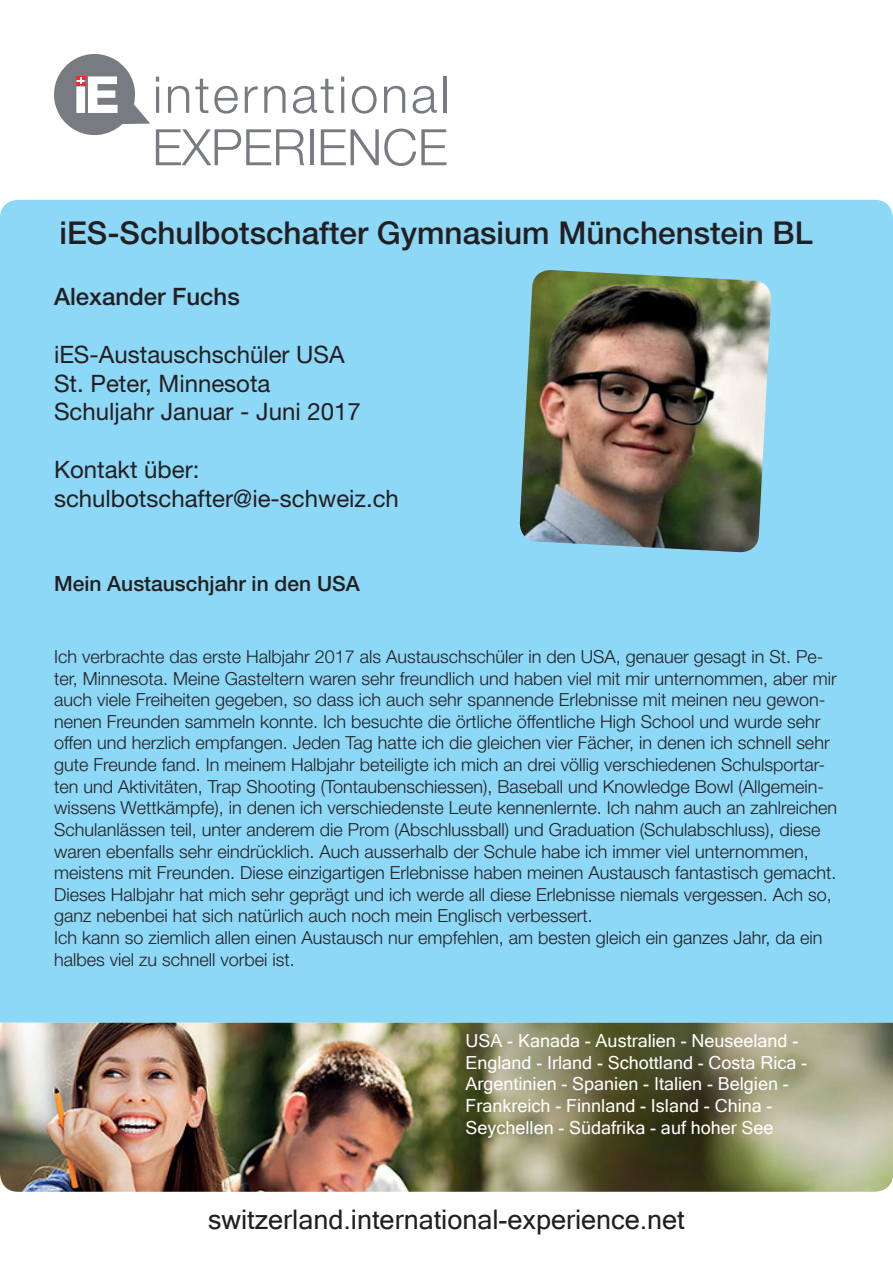
<style>
.page{position:relative;width:893px;height:1263px;background:#fff}
.page>*{position:absolute;margin:0;border:0;box-sizing:border-box;transform-origin:0 0}
.t1{font:500 31.5px "Helvetica Neue LT Std";color:#231f20}
.t2{font:27px "Microsoft Sans Serif";color:#231f20}
.t3{font:24px/28.8px "Helvetica Neue LT Std";color:#231f20}
.t4{font:500 24px "Helvetica Neue LT Std";color:#231f20}
.t5{font:500 21px "Helvetica Neue LT Std";color:#231f20}
.t6{font:300 18px/21.6px "Helvetica Neue LT Std";color:#231f20}
.t7{font:18px/21.6px "Microsoft Sans Serif";color:#fff}
</style>
<div class="page">
<div style="left:0;top:200px;width:893px;height:823px;background:#8dd7f7"></div>
<hr style="left:156px;top:87px;width:3px;height:26px;background:#787c82">
<svg style="left:156px;top:77px;width:3px;height:5px"></svg>
<svg style="left:168px;top:86px;width:21px;height:27px"></svg>
<svg style="left:195px;top:79px;width:13px;height:34px"></svg>
<svg style="left:214px;top:86px;width:24px;height:28px"></svg>
<svg style="left:245px;top:86px;width:13px;height:27px"></svg>
<svg style="left:264px;top:86px;width:22px;height:27px"></svg>
<svg style="left:293px;top:79px;width:41px;height:35px"></svg>
<hr style="left:341px;top:87px;width:3px;height:26px;background:#787c82">
<svg style="left:341px;top:77px;width:3px;height:5px"></svg>
<svg style="left:352px;top:86px;width:25px;height:28px"></svg>
<svg style="left:384px;top:86px;width:21px;height:27px"></svg>
<svg style="left:413px;top:86px;width:24px;height:28px"></svg>
<hr style="left:443px;top:77px;width:3px;height:36px;background:#787c82">
<svg style="left:156px;top:129px;width:148px;height:36px"></svg>
<hr style="left:310px;top:129px;width:3px;height:36px;background:#787c82">
<svg style="left:321px;top:129px;width:125px;height:37px"></svg>
<svg style="left:54px;top:54px;width:96px;height:82px"></svg>
<img style="left:0;top:1023px;width:893px;height:169px">
<img style="left:519px;top:270px;width:253px;height:283px">
<h1 class="t1" style="left:60px;top:214px;width:755px">iES-Schulbotschafter Gymnasium Münchenstein BL</h1>
<h3 class="t4" style="left:54px;top:282px;width:187px">Alexander Fuchs</h3>
<h3 class="t3" style="left:54px;top:339px;width:308px">iES-Austauschschüler USA<br>St. Peter, Minnesota<br>Schuljahr Januar - Juni 2017</h3>
<h3 class="t3" style="left:54px;top:455px;width:346px">Kontakt über: schulbotschafter@ie-schweiz.ch</h3>
<p class="t5" style="left:54px;top:571px;width:307px">Mein Austauschjahr in den USA</p>
<p class="t6" style="left:54px;top:645px;width:785px">Ich verbrachte das erste Halbjahr 2017 als Austauschschüler in den USA, genauer gesagt in St. Pe&shy;ter, Minnesota. Meine Gasteltern waren sehr freundlich und haben viel mit mir unternommen, aber mir auch viele Freiheiten gegeben, so dass ich auch sehr spannende Erlebnisse mit meinen neu gewon&shy;nenen Freunden sammeln konnte. Ich besuchte die örtliche öffentliche High School und wurde sehr offen und herzlich empfangen. Jeden Tag hatte ich die gleichen vier Fächer, in denen ich schnell sehr gute Freunde fand. In meinem Halbjahr beteiligte ich mich an drei völlig verschiedenen Schulsportar&shy;ten und Aktivitäten, Trap Shooting (Tontaubenschiessen), Baseball und Knowledge Bowl (Allgemein&shy;wissens Wettkämpfe), in denen ich verschiedenste Leute kennenlernte. Ich nahm auch an zahlreichen Schulanlässen teil, unter anderem die Prom (Abschlussball) und Graduation (Schulabschluss), diese waren ebenfalls sehr eindrücklich. Auch ausserhalb der Schule habe ich immer viel unternommen, meistens mit Freunden. Diese einzigartigen Erlebnisse haben meinen Austausch fantastisch gemacht.<br>Dieses Halbjahr hat mich sehr geprägt und ich werde all diese Erlebnisse niemals vergessen. Ach so, ganz nebenbei hat sich natürlich auch noch mein Englisch verbessert.<br>Ich kann so ziemlich allen einen Austausch nur empfehlen, am besten gleich ein ganzes Jahr, da ein halbes viel zu schnell vorbei ist.</p>
<p class="t7" style="left:465px;top:1030px;width:343px">USA - Kanada - Australien - Neuseeland - England - Irland - Schottland - Costa Rica - Argentinien - Spanien - Italien - Belgien - Frankreich - Finnland - Island - China - Seychellen - Südafrika - auf hoher See</p>
<h2 class="t2" style="left:208px;top:1204px;width:478px">switzerland.international-experience.net</h2>
</div>
